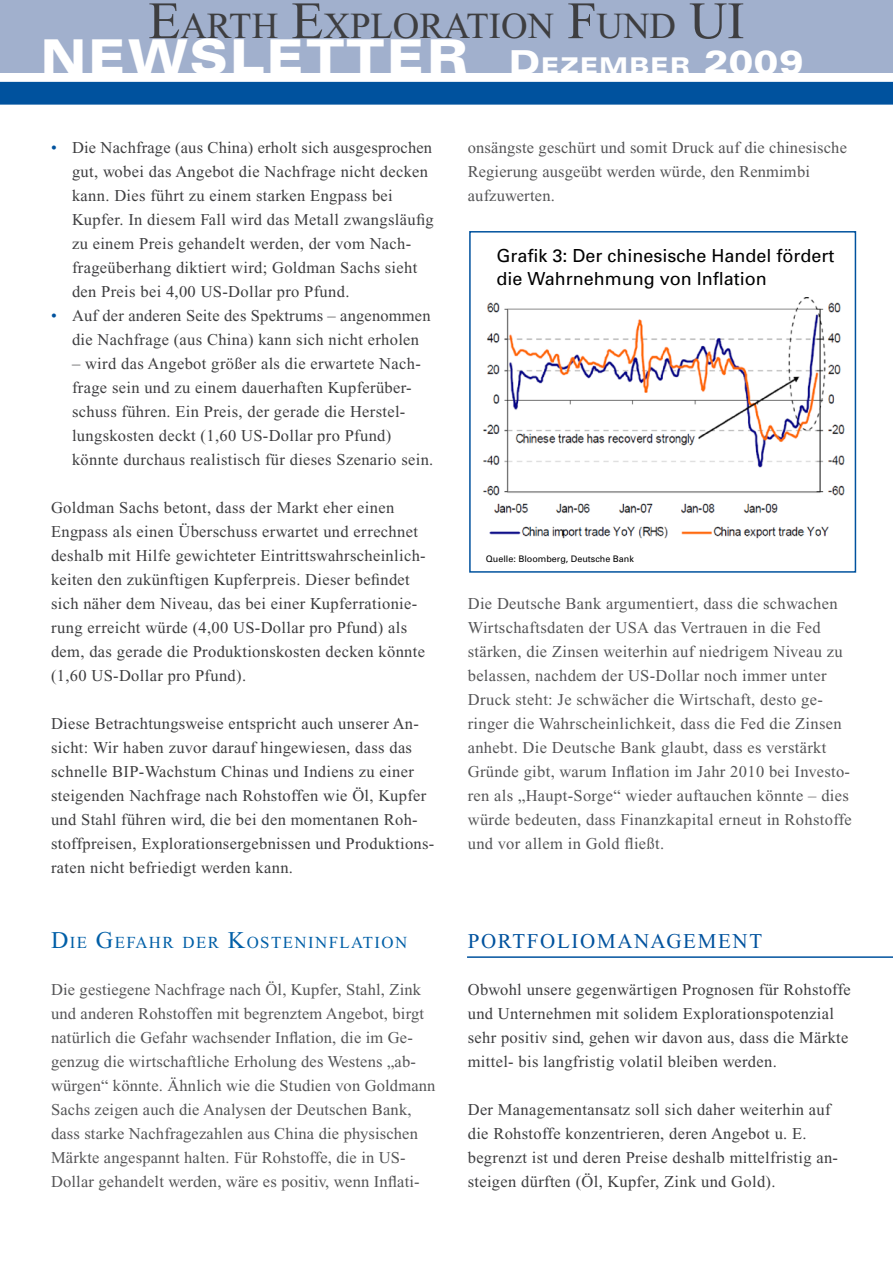
<style>
.page{position:relative;width:893px;height:1263px;background:#fff}
.page>*{position:absolute;margin:0;border:0;box-sizing:border-box;transform-origin:0 0}
.t1{font:900 expanded 48px "Univers";letter-spacing:.02em;color:#fff}
.t2{font:36.75px "Times New Roman";color:#3e3e40}
.t3{font:21px "Times New Roman";letter-spacing:.08em;color:#00529e}
.t4{font:18px/22.5px "Univers";color:#000}
.t5{font:16.8px "Times New Roman";letter-spacing:.085em;color:#015fa7}
.t6{font:16.5px/24px "Times New Roman";letter-spacing:.02em;color:#3e3e40}
.t7{font:16.5px/24px "Times New Roman";letter-spacing:.01em;color:#555557}
.t8{font:9px "Univers";color:#000}
.s1{font-size:52.5px}
.s2{font-size:33px}
.s3{font-size:23.1px}
.s4{color:#00529e}
.s5{font-size:24px}
</style>
<div class="page">
<img style="left:483px;top:297px;width:362px;height:242px">
<div style="left:469px;top:231px;width:387px;height:342px;border:2px solid #00529e"></div>
<div style="left:0;top:0;width:893px;height:73px;background:#a1b0cd"></div>
<div style="left:0;top:82px;width:893px;height:23px;background:#00529e"></div>
<hr style="left:467px;top:956px;width:426px;height:2px;background:#00529e">
<h2 class="t2" style="left:148px;top:6px;width:569px"><span class="s1">E</span>arth <span class="s1">E</span>xploration <span class="s1">F</span>und <span class="s1">UI</span></h2>
<h1 class="t1" style="left:40px;top:29px;width:764px">NEWSLETTER <span class="s2">D</span><span class="s3">EZEMBER</span> <span class="s2">2009</span></h1>
<p class="t6" style="left:72px;top:136px;width:363px;text-indent:-21px"><span class="s4">•</span> Die Nachfrage (aus China) erholt sich ausgesprochen gut, wobei das Angebot die Nachfrage nicht decken kann. Dies führt zu einem starken Engpass bei Kupfer. In diesem Fall wird das Metall zwangsläufig zu einem Preis gehandelt werden, der vom Nach&shy;frageüberhang diktiert wird; Goldman Sachs sieht den Preis bei 4,00 US-Dollar pro Pfund.</p>
<p class="t6" style="left:51px;top:304px;width:381px;text-align:center"><span class="s4">•</span> Auf der anderen Seite des Spektrums – angenommen die Nachfrage (aus China) kann sich nicht erholen</p>
<p class="t6" style="left:72px;top:352px;width:363px">– wird das Angebot größer als die erwartete Nach&shy;frage sein und zu einem dauerhaften Kupferüber&shy;schuss führen. Ein Preis, der gerade die Herstel&shy;lungskosten deckt (1,60 US-Dollar pro Pfund) könnte durchaus realistisch für dieses Szenario sein.</p>
<p class="t6" style="left:51px;top:496px;width:376px">Goldman Sachs betont, dass der Markt eher einen Engpass als einen Überschuss erwartet und errechnet deshalb mit Hilfe gewichteter Eintrittswahrscheinlich&shy;keiten den zukünftigen Kupferpreis. Dieser befindet sich näher dem Niveau, das bei einer Kupferrationie&shy;rung erreicht würde (4,00 US-Dollar pro Pfund) als dem, das gerade die Produktionskosten decken könnte (1,60 US-Dollar pro Pfund).</p>
<p class="t6" style="left:51px;top:712px;width:385px">Diese Betrachtungsweise entspricht auch unserer An&shy;sicht: Wir haben zuvor darauf hingewiesen, dass das schnelle BIP-Wachstum Chinas und Indiens zu einer steigenden Nachfrage nach Rohstoffen wie Öl, Kupfer und Stahl führen wird, die bei den momentanen Roh&shy;stoffpreisen, Explorationsergebnissen und Produktions&shy;raten nicht befriedigt werden kann.</p>
<p class="t5" style="left:51px;top:934px;width:358px"><span class="s5">D</span>ie <span class="s5">G</span>efahr der <span class="s5">K</span>osteninflation</p>
<p class="t7" style="left:51px;top:977px;width:386px">Die gestiegene Nachfrage nach Öl, Kupfer, Stahl, Zink und anderen Rohstoffen mit begrenztem Angebot, birgt natürlich die Gefahr wachsender Inflation, die im Ge&shy;genzug die wirtschaftliche Erholung des Westens „ab&shy;würgen“ könnte. Ähnlich wie die Studien von Goldmann Sachs zeigen auch die Analysen der Deutschen Bank, dass starke Nachfragezahlen aus China die physischen Märkte angespannt halten. Für Rohstoffe, die in US-Dollar gehandelt werden, wäre es positiv, wenn Inflati-</p>
<p class="t7" style="left:468px;top:136px;width:381px">onsängste geschürt und somit Druck auf die chinesische<br>Regierung ausgeübt werden würde, den Renmimbi aufzuwerten.</p>
<p class="t4" style="left:496px;top:244px;width:340px">Grafik 3: Der chinesische Handel fördert die Wahrnehmung von Inflation</p>
<p class="t8" style="left:486px;top:553px;width:150px">Quelle: Bloomberg, Deutsche Bank</p>
<p class="t7" style="left:468px;top:592px;width:386px">Die Deutsche Bank argumentiert, dass die schwachen Wirtschaftsdaten der USA das Vertrauen in die Fed stärken, die Zinsen weiterhin auf niedrigem Niveau zu belassen, nachdem der US-Dollar noch immer unter Druck steht: Je schwächer die Wirtschaft, desto ge&shy;ringer die Wahrscheinlichkeit, dass die Fed die Zinsen anhebt. Die Deutsche Bank glaubt, dass es verstärkt Gründe gibt, warum Inflation im Jahr 2010 bei Investo&shy;ren als „Haupt-Sorge“ wieder auftauchen könnte – dies würde bedeuten, dass Finanzkapital erneut in Rohstoffe und vor allem in Gold fließt.</p>
<p class="t3" style="left:468px;top:930px;width:148px">PortfolioMana</p>
<p class="t3" style="left:666px;top:930px;width:97px">gement</p>
<p class="t6" style="left:468px;top:977px;width:385px">Obwohl unsere gegenwärtigen Prognosen für Rohstoffe und Unternehmen mit solidem Explorationspotenzial sehr positiv sind, gehen wir davon aus, dass die Märkte mittel- bis langfristig volatil bleiben werden.</p>
<p class="t6" style="left:468px;top:1097px;width:372px">Der Managementansatz soll sich daher weiterhin auf die Rohstoffe konzentrieren, deren Angebot u. E. begrenzt ist und deren Preise deshalb mittelfristig an&shy;steigen dürften (Öl, Kupfer, Zink und Gold).</p>
</div>
